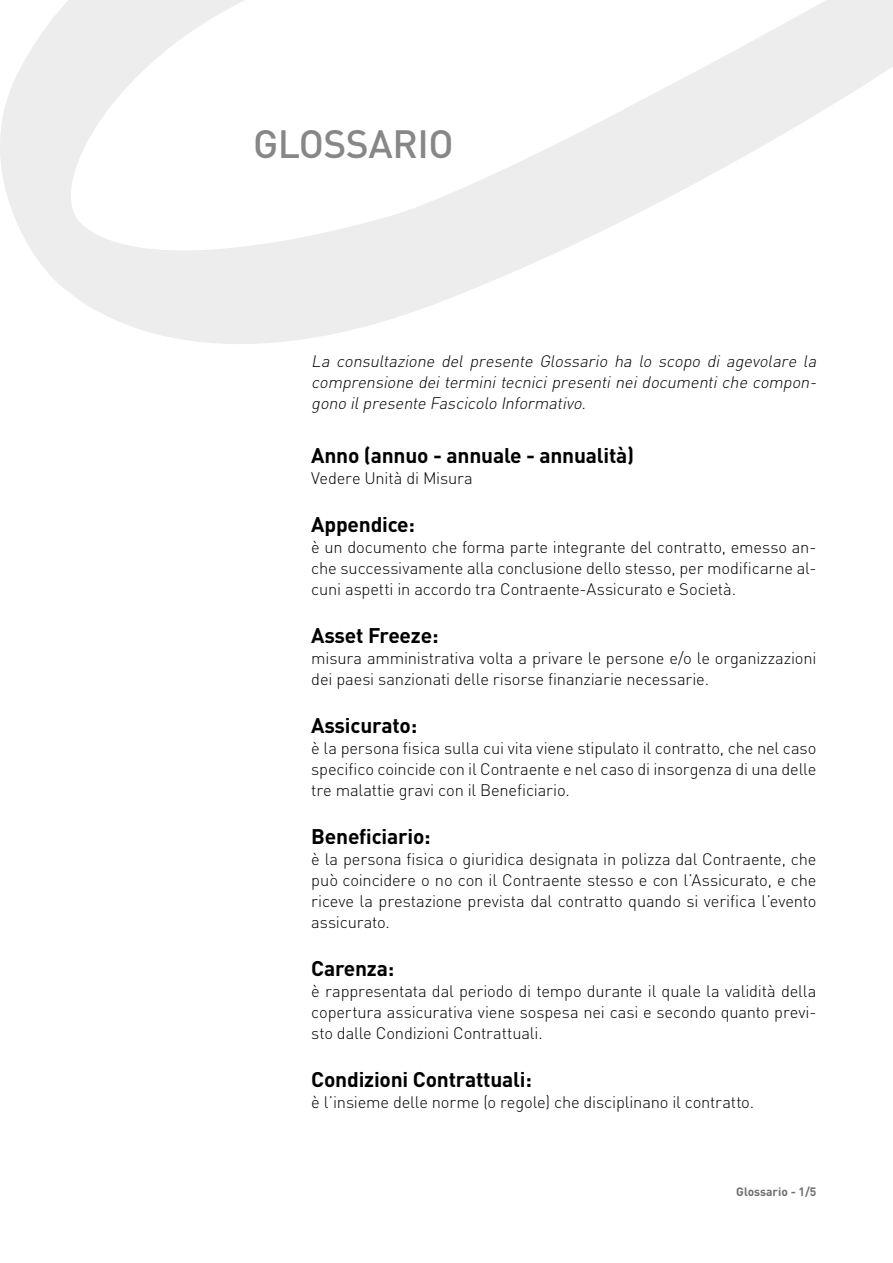
<style>
.page{position:relative;width:893px;height:1263px;background:#fff}
.page>*{position:absolute;margin:0;border:0;box-sizing:border-box;transform-origin:0 0}
.t1{font:500 39px "DIN";letter-spacing:-.01em;color:#878787}
.t2{font:700 21px "DIN";letter-spacing:-.01em;color:#000}
.t3{font:300 16.5px/21px "DIN";letter-spacing:-.01em;color:#000;text-align:justify}
.t4{font:italic 300 16.5px/21px "DIN";color:#000;text-align:justify}
.t5{font:700 12px "DIN";color:#706f6f}
</style>
<div class="page">
<svg style="left:0;top:0;width:893px;height:344px"></svg>
<h1 class="t1" style="left:253px;top:119px;width:202px">GLOSSARIO</h1>
<p class="t4" style="left:311px;top:351px;width:510px">La consultazione del presente Glossario ha lo scopo di agevolare la comprensione dei termini tecnici presenti nei documenti che compon&shy;gono ilpresente Fascicolo Informativo.</p>
<p class="t2" style="left:311px;top:442px;width:325px">Anno (annuo - annuale - annualità)</p>
<p class="t3" style="left:311px;top:468px;width:163px">Vedere Unità di Misura</p>
<p class="t2" style="left:311px;top:511px;width:105px">Appendice:</p>
<p class="t3" style="left:311px;top:537px;width:507px">è un documento che forma parte integrante del contratto, emesso an&shy;che successivamente alla conclusione dello stesso, per modificarne al&shy;cuni aspetti in accordo tra Contraente-Assicurato e Società.</p>
<p class="t2" style="left:311px;top:622px;width:129px">Asset Freeze:</p>
<p class="t3" style="left:311px;top:648px;width:507px">misura amministrativa volta a privare le persone e/o le organizzazioni dei paesi sanzionati delle risorse finanziarie necessarie.</p>
<p class="t2" style="left:311px;top:712px;width:107px">Assicurato:</p>
<p class="t3" style="left:311px;top:738px;width:507px">è la persona fisica sulla cui vita viene stipulato il contratto, che nel caso specifico coincide con il Contraente e nel caso di insorgenza di una delle tre malattie gravi con il Beneficiario.</p>
<p class="t2" style="left:311px;top:823px;width:121px">Beneficiario:</p>
<p class="t3" style="left:311px;top:849px;width:507px">è la persona fisica o giuridica designata in polizza dal Contraente, che può coincidere o no con il Contraente stesso e con l’Assicurato, e che riceve la prestazione prevista dal contratto quando si verifica l’evento assicurato.</p>
<p class="t2" style="left:311px;top:955px;width:84px">Carenza:</p>
<p class="t3" style="left:311px;top:981px;width:507px">è rappresentata dal periodo di tempo durante il quale la validità della copertura assicurativa viene sospesa nei casi e secondo quanto previ&shy;sto dalle Condizioni Contrattuali.</p>
<p class="t2" style="left:311px;top:1066px;width:222px">Condizioni Contrattuali:</p>
<p class="t3" style="left:311px;top:1092px;width:444px">è l’insieme delle norme (o regole) che disciplinano il contratto.</p>
<p class="t5" style="left:736px;top:1184px;width:82px">Glossario - 1/5</p>
</div>
